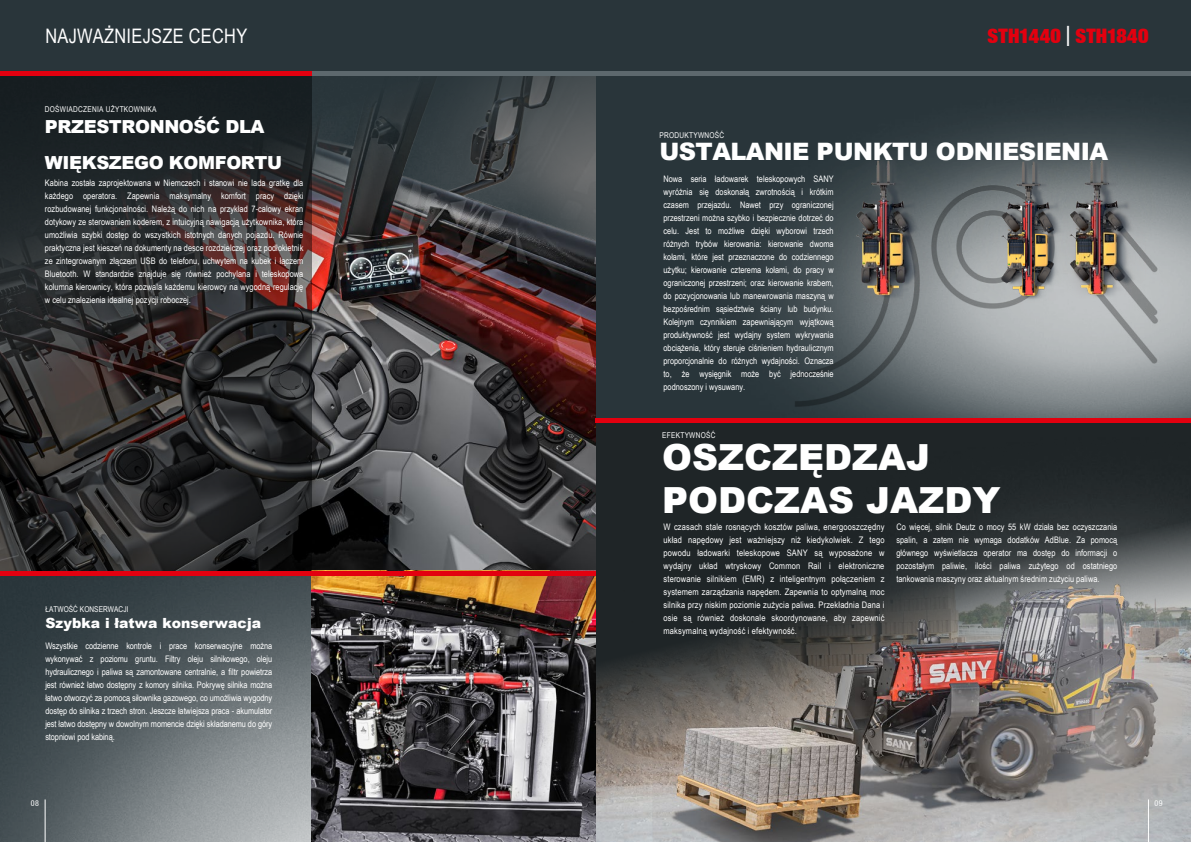
<style>
.page{position:relative;width:1191px;height:842px;background:#fff}
.page>*{position:absolute;margin:0;border:0;box-sizing:border-box;transform-origin:0 0}
.t1{font:900 36px/43px "Arial";color:#fff}
.t2{font:900 24px "Arial";letter-spacing:-.025em;color:#fff}
.t3{font:20px "Arial Narrow";letter-spacing:.015em;color:#fff}
.t4{font:900 20px "Context Reprise Extra Black S Si Extra";letter-spacing:.01em;color:#e3000f}
.t5{font:900 18px/36.4px "Arial";letter-spacing:-.02em;color:#fff}
.t6{font:900 14px "Arial";letter-spacing:.005em;color:#fff}
.t7{font:9px/13px "Arial Narrow";letter-spacing:.005em;color:#fff;text-align:justify}
.t8{font:8px "Arial Narrow";letter-spacing:.03em;color:#fff}
.t9{font:8px "Arial Narrow";letter-spacing:.005em;color:#fff}
.t10{font:8px "Context Reprise Condensed S Si Condensed";color:#fff}
.s1{font-size:28px;color:#fff}
</style>
<div class="page">
<img style="left:0;top:575px;width:312px;height:267px">
<div style="left:595px;top:423px;width:596px;height:83px;background:#1f2527"></div>
<div style="left:0;top:0;width:1191px;height:71px;background:#29353a"></div>
<img style="left:595px;top:75px;width:596px;height:344px">
<img style="left:1022px;top:106px;width:148px;height:258px">
<img style="left:761px;top:155px;width:208px;height:257px">
<img style="left:909px;top:104px;width:195px;height:247px">
<img style="left:595px;top:506px;width:596px;height:336px">
<img style="left:312px;top:75px;width:283px;height:496px">
<hr style="left:595px;top:419px;width:596px;height:4px;background:#e3000f">
<img style="left:312px;top:575px;width:283px;height:267px">
<hr style="left:0;top:571px;width:595px;height:4px;background:#e3000f">
<hr style="left:283px;top:71px;width:908px;height:4px;background:#5d686d">
<svg style="left:0;top:75px;width:312px;height:496px;background:#2a292a"></svg>
<hr style="left:0;top:71px;width:312px;height:4px;background:#e3000f">
<hr style="left:45px;top:799px;width:1px;height:43px;background:#fff">
<hr style="left:1148px;top:799px;width:1px;height:43px;background:#fff">
<h3 class="t3" style="left:45px;top:21px;width:203px">NAJWAŻNIEJSZE CECHY</h3>
<p class="t8" style="left:45px;top:103px;width:113px">DOŚWIADCZENIA UŻYTKOWNIKA</p>
<h3 class="t5" style="left:45px;top:108px;width:239px">PRZESTRONNOŚĆ DLA<br>WIĘKSZEGO KOMFORTU</h3>
<p class="t7" style="left:45px;top:176px;width:260px">Kabina została zaprojektowana w Niemczech i stanowi nie lada gratkę dla każdego operatora. Zapewnia maksymalny komfort pracy dzięki rozbudowanej funkcjonalności. Należą do nich na przykład 7-calowy ekran dotykowy ze sterowaniem koderem, z intuicyjną nawigacją użytkownika, która umożliwia szybki dostęp do wszystkich istotnych danych pojazdu. Równie praktyczna jest kieszeń na dokumenty na desce rozdzielczej oraz podłokietnik ze zintegrowanym złączem USB do telefonu, uchwytem na kubek i łączem Bluetooth. W standardzie znajduje się również pochylana i teleskopowa kolumna kierownicy, która pozwala każdemu kierowcy na wygodną regulację w celu znalezienia idealnej pozycji roboczej.</p>
<p class="t9" style="left:45px;top:603px;width:85px">ŁATWOŚĆ KONSERWACJI</p>
<h3 class="t6" style="left:45px;top:613px;width:217px">Szybka i łatwa konserwacja</h3>
<p class="t7" style="left:45px;top:639px;width:228px">Wszystkie codzienne kontrole i prace konserwacyjne można wykonywać z poziomu gruntu. Filtry oleju silnikowego, oleju hydraulicznego i paliwa są zamontowane centralnie, a filtr powietrza jest również łatwo dostępny z komory silnika. Pokrywę silnika można łatwo otworzyć za pomocą siłownika gazowego, co umożliwia wygodny dostęp do silnika z trzech stron. Jeszcze łatwiejsza praca - akumulator jest łatwo dostępny w dowolnym momencie dzięki składanemu do góry stopniowi pod kabiną.</p>
<h3 class="t4" style="left:987px;top:23px;width:162px">STH1440 <span class="s1">|</span> STH1840</h3>
<p class="t8" style="left:659px;top:130px;width:66px">PRODUKTYWNOŚĆ</p>
<h2 class="t2" style="left:659px;top:134px;width:450px">USTALANIE PUNKTU ODNIESIENIA</h2>
<p class="t7" style="left:663px;top:172px;width:172px">Nowa seria ładowarek teleskopowych SANY wyróżnia się doskonałą zwrotnością i krótkim czasem przejazdu. Nawet przy ograniczonej przestrzeni można szybko i bezpiecznie dotrzeć do celu. Jest to możliwe dzięki wyborowi trzech różnych trybów kierowania: kierowanie dwoma kołami, które jest przeznaczone do codziennego użytku; kierowanie czterema kołami, do pracy w ograniczonej przestrzeni; oraz kierowanie krabem, do pozycjonowania lub manewrowania maszyną w bezpośrednim sąsiedztwie ściany lub budynku.<br>Kolejnym czynnikiem zapewniającym wyjątkową produktywność jest wydajny system wykrywania obciążenia, który steruje ciśnieniem hydraulicznym proporcjonalnie do różnych wydajności. Oznacza to, że wysięgnik może być jednocześnie podnoszony i wysuwany.</p>
<p class="t8" style="left:662px;top:430px;width:55px">EFEKTYWNOŚĆ</p>
<h1 class="t1" style="left:662px;top:434px;width:340px">OSZCZĘDZAJ<br>PODCZAS JAZDY</h1>
<p class="t7" style="left:663px;top:520px;width:222px">W czasach stale rosnących kosztów paliwa, energooszczędny układ napędowy jest ważniejszy niż kiedykolwiek. Z tego powodu ładowarki teleskopowe SANY są wyposażone w wydajny układ wtryskowy Common Rail i elektroniczne sterowanie silnikiem (EMR) z inteligentnym połączeniem z systemem zarządzania napędem. Zapewnia to optymalną moc silnika przy niskim poziomie zużycia paliwa. Przekładnia Dana i osie są również doskonale skoordynowane, aby zapewnić maksymalną wydajność i efektywność.</p>
<p class="t7" style="left:896px;top:520px;width:222px">Co więcej, silnik Deutz o mocy 55 kW działa bez oczyszczania spalin, a zatem nie wymaga dodatków AdBlue. Za pomocą głównego wyświetlacza operator ma dostęp do informacji o pozostałym paliwie, ilości paliwa zużytego od ostatniego tankowania maszyny oraz aktualnym średnim zużyciu paliwa.</p>
<p class="t10" style="left:31px;top:798px;width:9px">08</p>
<p class="t10" style="left:1154px;top:798px;width:9px">09</p>
</div>
